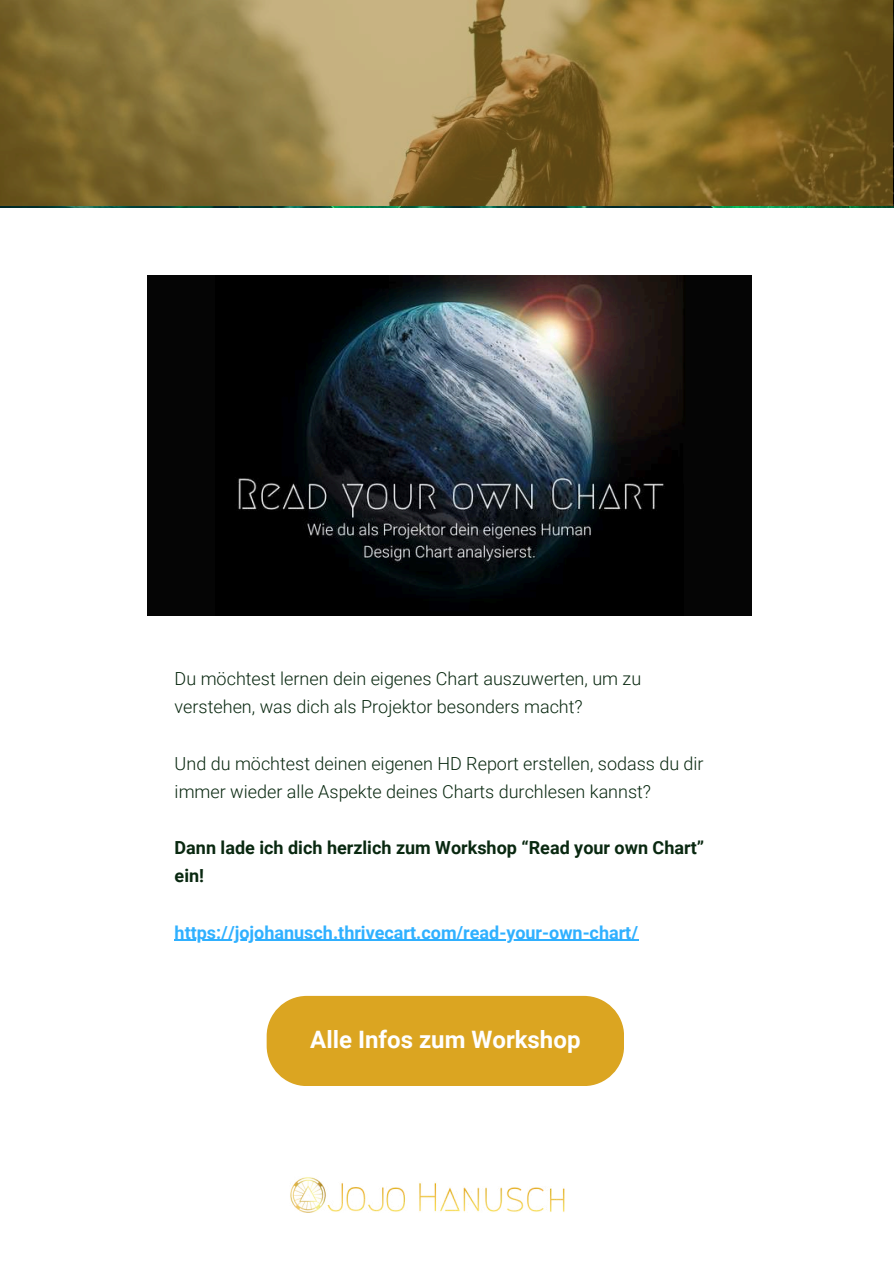
<style>
.page{position:relative;width:894px;height:1264px;background:#fff}
.page>*{position:absolute;margin:0;border:0;box-sizing:border-box;transform-origin:0 0}
.t1{font:700 24px "Roboto";color:#fff}
.t2{font:300 18px/28.2px "Roboto";color:#092810}
.t3{font:700 18px/28.2px "Roboto";color:#092810}
.t4{font:700 18px "Roboto";color:#2fb0ff}
</style>
<div class="page">
<img style="left:290px;top:1177px;width:274px;height:35px">
<svg style="left:0;top:0;width:892px;height:205px;background:#8d763a"></svg>
<img style="left:147px;top:275px;width:603px;height:340px">
<div style="left:266px;top:995px;width:357px;height:90px;background:#dba521;border-radius:40px"></div>
<hr style="left:174px;top:939px;width:464px;height:1px;background:#2fb0ff">
<p class="t2" style="left:174px;top:665px;width:468px">Du möchtest lernen dein eigenes Chart auszuwerten, um zu verstehen, was dich als Projektor besonders macht?</p>
<p class="t2" style="left:174px;top:749px;width:530px">Und du möchtest deinen eigenen HD Report erstellen, sodass du dir immer wieder alle Aspekte deines Charts durchlesen kannst?</p>
<p class="t3" style="left:174px;top:833px;width:531px">Dann lade ich dich herzlich zum Workshop “Read your own Chart” ein!</p>
<p class="t4" style="left:174px;top:921px;width:465px">https://jojohanusch.thrivecart.com/read-your-own-chart/</p>
<h1 class="t1" style="left:310px;top:1026px;width:272px">Alle Infos zum Workshop</h1>
</div>
